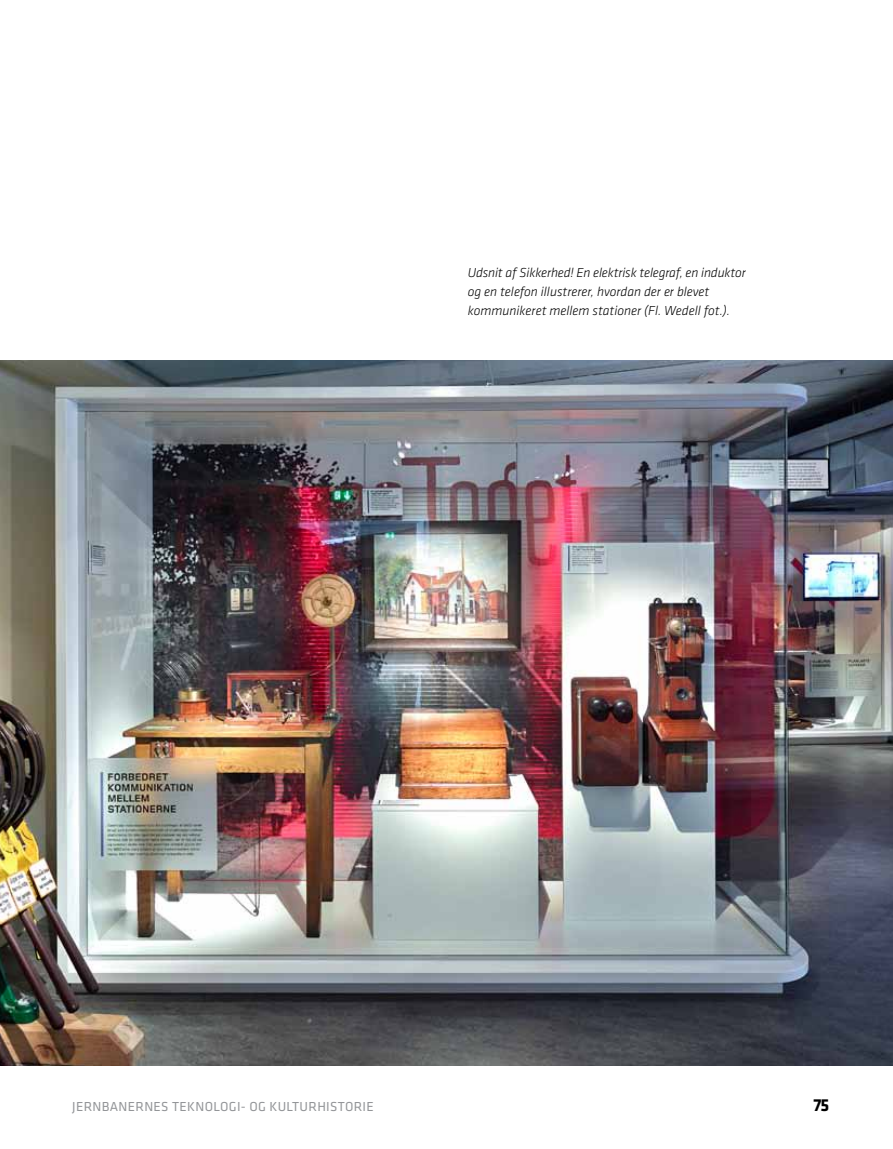
<style>
.page{position:relative;width:893px;height:1149px;background:#fff}
.page>*{position:absolute;margin:0;border:0;box-sizing:border-box;transform-origin:0 0}
.t1{font:700 18px "Klavika";color:#000}
.t2{font:italic 300 13.5px/18.8px "Klavika";color:#000}
.t3{font:13.5px "Klavika";letter-spacing:.025em;color:#939598}
</style>
<div class="page">
<img style="left:0;top:361px;width:893px;height:704px">
<p class="t2" style="left:468px;top:263px;width:280px">Udsnit af Sikkerhed! En elektrisk telegraf, en induktor og en telefon illustrerer, hvordan der er blevet kommunikeret mellem stationer (Fl. Wedell fot.).</p>
<p class="t3" style="left:72px;top:1097px;width:303px">JERNBANERNES TEKNOLOGI- OG KULTURHISTORIE</p>
<h1 class="t1" style="left:813px;top:1092px;width:17px">75</h1>
</div>
